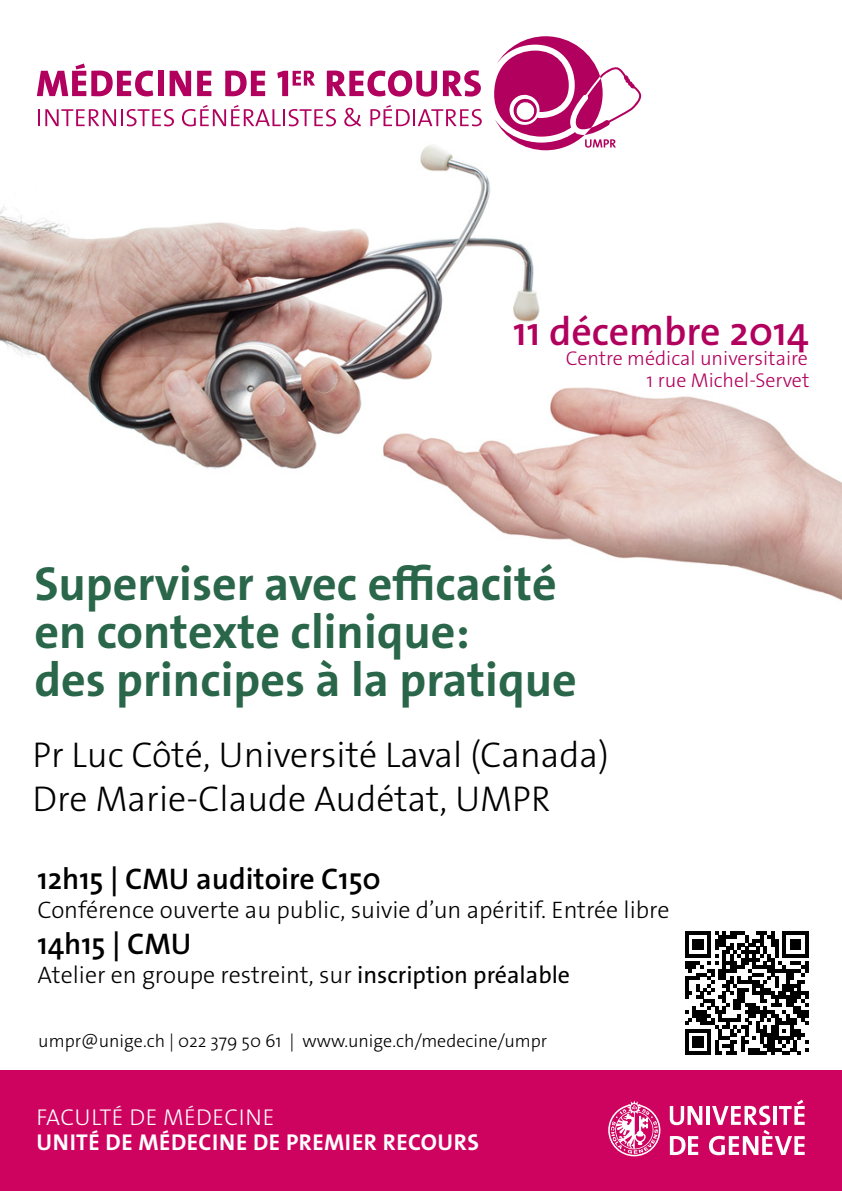
<style>
.page{position:relative;width:842px;height:1191px;background:#fff}
.page>*{position:absolute;margin:0;border:0;box-sizing:border-box;transform-origin:0 0}
.t1{font:700 48px/48px "The Sans Os F";color:#2a6649}
.t2{font:600 40px "The Sans Os F";color:#b1005d}
.t3{font:300 36px/43.2px "The Sans Os F";color:#000}
.t4{font:600 30px "The Sans Os F";color:#000}
.t5{font:300 24px "The Sans Os F";color:#000}
.t6{font:700 23px "The Sans Os F";letter-spacing:.02em;color:#fff}
.t7{font:300 23px "The Sans Os F";letter-spacing:.02em;color:#fff}
.t8{font:300 20px/21.3px "The Sans Os F";color:#b1005d;text-align:right}
.t9{font:300 18px "The Sans Os F";color:#000}
.s1{font-weight:400}
</style>
<div class="page">
<img style="left:0;top:145px;width:842px;height:456px">
<div style="left:0;top:1070px;width:842px;height:121px;background:#ce025f"></div>
<svg style="left:608px;top:1100px;width:52px;height:56px"></svg>
<svg style="left:670px;top:1106px;width:32px;height:19px"></svg>
<hr style="left:706px;top:1106px;width:4px;height:18px;background:#fff">
<svg style="left:670px;top:1136px;width:28px;height:19px"></svg>
<svg style="left:709px;top:1099px;width:96px;height:56px"></svg>
<svg style="left:37px;top:64px;width:116px;height:32px"></svg>
<div style="left:158px;top:71px;width:6px;height:25px;background:#b1005d"></div>
<svg style="left:170px;top:71px;width:21px;height:25px"></svg>
<svg style="left:197px;top:71px;width:14px;height:25px"></svg>
<svg style="left:225px;top:71px;width:40px;height:25px"></svg>
<svg style="left:277px;top:71px;width:38px;height:25px"></svg>
<svg style="left:327px;top:70px;width:110px;height:27px"></svg>
<svg style="left:443px;top:70px;width:38px;height:27px"></svg>
<svg style="left:38px;top:109px;width:136px;height:17px"></svg>
<svg style="left:182px;top:105px;width:154px;height:21px"></svg>
<svg style="left:344px;top:108px;width:17px;height:19px"></svg>
<svg style="left:370px;top:105px;width:112px;height:21px"></svg>
<svg style="left:494px;top:36px;width:148px;height:114px"></svg>
<svg style="left:685px;top:931px;width:123px;height:124px"></svg>
<h2 class="t2" style="left:513px;top:306px;width:297px">11 décembre 2014</h2>
<p class="t8" style="left:566px;top:348px;width:245px">Centre médical universitaire<br>1 rue Michel-Servet</p>
<h1 class="t1" style="left:34px;top:560px;width:544px">Superviser avec efficacité en contexte clinique:<br>des principes à la pratique</h1>
<h3 class="t3" style="left:33px;top:734px;width:578px">Pr Luc Côté, Université Laval (Canada)<br>Dre Marie-Claude Audétat, UMPR</h3>
<p class="t4" style="left:38px;top:859px;width:345px">12h15 | CMU auditoire C150</p>
<p class="t5" style="left:38px;top:894px;width:633px">Conférence ouverte au public, suivie d’un apéritif. Entrée libre</p>
<p class="t4" style="left:38px;top:924px;width:156px">14h15 | CMU</p>
<p class="t5" style="left:38px;top:959px;width:534px">Atelier en groupe restreint, sur <span class="s1">inscription préalable</span></p>
<p class="t9" style="left:38px;top:1029px;width:510px">umpr@unige.ch | 022 379 50 61 | www.unige.ch/medecine/umpr</p>
<p class="t7" style="left:36px;top:1102px;width:240px">FACULTÉ DE MÉDECINE</p>
<p class="t6" style="left:36px;top:1127px;width:444px">UNITÉ DE MÉDECINE DE PREMIER RECOURS</p>
</div>
